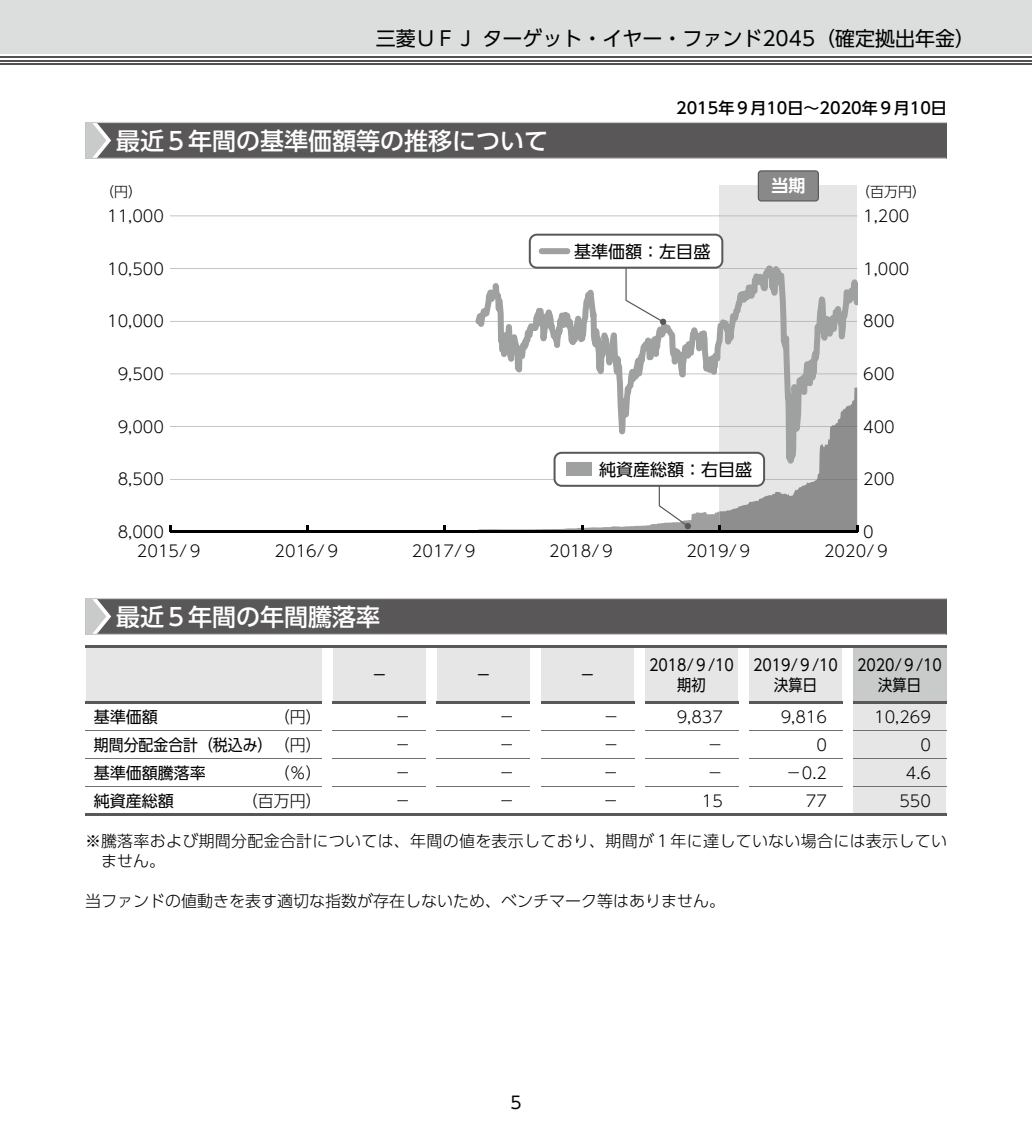
<style>
.page{position:relative;width:1032px;height:1134px;background:#fff}
.page>*{position:absolute;margin:0;border:0;box-sizing:border-box;transform-origin:0 0}
.t1{font:500 24px "UD Shin Go Pro";color:#fff}
.t2{font:20px "UD Shin Go Pro";color:#000}
.t3{font:17px "UD Shin Go Pro";color:#000}
.t4{font:700 17px "UD Shin Go Pro De";color:#fff}
.t5{font:300 16px/20px "UD Shin Go Pro";color:#000}
.t6{font:16px/20px "UD Shin Go Pro";color:#000;text-align:center;scale:.89 1}
.t7{font:500 16px "UD Shin Go Pro";color:#000}
.t8{font:16px "UD Shin Go Pro";color:#000}
.t9{font:16px "UD Shin Go Pro";color:#000;scale:.93 1}
.t10{font:300 14px "UD Shin Go Pro";color:#000}
.s1{font-weight:300}
</style>
<div class="page">
<div style="left:0;top:0;width:1032px;height:54px;background:#dcdddd"></div>
<hr style="left:0;top:63px;width:1032px;height:2px;background:#545251">
<hr style="left:0;top:60px;width:1032px;height:1px;background:#545251">
<hr style="left:0;top:56px;width:1032px;height:2px;background:#545251">
<div style="left:85px;top:122px;width:862px;height:36px;background:#595757"></div>
<hr style="left:85px;top:158px;width:861px;height:1px;background:#c9caca">
<hr style="left:85px;top:122px;width:862px;height:1px;background:#c9caca">
<svg style="left:85px;top:123px;width:26px;height:35px"></svg>
<div style="left:719px;top:186px;width:138px;height:346px;background:#e6e6e6"></div>
<svg style="left:758px;top:170px;width:61px;height:31px"></svg>
<svg style="left:170px;top:374px;width:305px;height:1px"></svg>
<svg style="left:170px;top:216px;width:687px;height:1px"></svg>
<svg style="left:475px;top:325px;width:382px;height:62px"></svg>
<hr style="left:170px;top:531px;width:687px;height:2px;background:#000">
<svg style="left:169px;top:387px;width:689px;height:145px"></svg>
<div style="left:566px;top:463px;width:26px;height:13px;background:#9fa0a0"></div>
<svg style="left:170px;top:234px;width:687px;height:91px"></svg>
<div style="left:539px;top:248px;width:31px;height:6px;background:#9fa0a0;border-radius:3px"></div>
<div style="left:85px;top:598px;width:862px;height:36px;background:#595757"></div>
<hr style="left:85px;top:634px;width:861px;height:1px;background:#c9caca">
<hr style="left:85px;top:598px;width:862px;height:1px;background:#c9caca">
<svg style="left:85px;top:599px;width:26px;height:35px"></svg>
<svg style="left:86px;top:646px;width:860px;height:170px"></svg>
<hr style="left:853px;top:814px;width:93px;height:2px;background:#595757">
<hr style="left:645px;top:702px;width:93px;height:2px;background:#595757">
<p class="t2" style="left:376px;top:22px;width:601px">三菱ＵＦＪ ターゲット・イヤー・ファンド2045（確定拠出年金）</p>
<p class="t7" style="left:676px;top:95px;width:272px">2015年９月10日～2020年９月10日</p>
<h1 class="t1" style="left:116px;top:121px;width:433px">最近５年間の基準価額等の推移について</h1>
<p class="t10" style="left:100px;top:181px;width:43px">（円）</p>
<p class="t4" style="left:771px;top:172px;width:35px">当期</p>
<p class="t10" style="left:856px;top:181px;width:71px">（百万円）</p>
<p class="t5" style="left:107px;top:205px;width:58px">11,000</p>
<p class="t5" style="left:863px;top:205px;width:48px">1,200</p>
<p class="t3" style="left:574px;top:237px;width:137px">基準価額：左目盛</p>
<p class="t5" style="left:107px;top:258px;width:58px">10,500</p>
<p class="t5" style="left:863px;top:258px;width:48px">1,000</p>
<p class="t5" style="left:107px;top:311px;width:58px">10,000</p>
<p class="t5" style="left:863px;top:311px;width:33px">800</p>
<p class="t5" style="left:118px;top:363px;width:48px">9,500</p>
<p class="t5" style="left:863px;top:363px;width:33px">600</p>
<p class="t5" style="left:118px;top:416px;width:48px">9,000</p>
<p class="t5" style="left:863px;top:416px;width:33px">400</p>
<p class="t5" style="left:118px;top:469px;width:48px">8,500</p>
<p class="t3" style="left:599px;top:455px;width:154px">純資産総額：右目盛</p>
<p class="t5" style="left:863px;top:469px;width:33px">200</p>
<p class="t5" style="left:118px;top:521px;width:48px">8,000</p>
<p class="t5" style="left:863px;top:521px;width:12px">0</p>
<p class="t5" style="left:137px;top:540px;width:68px">2015/９</p>
<p class="t5" style="left:275px;top:540px;width:68px">2016/９</p>
<p class="t5" style="left:412px;top:540px;width:68px">2017/９</p>
<p class="t5" style="left:549px;top:540px;width:68px">2018/９</p>
<p class="t5" style="left:686px;top:540px;width:68px">2019/９</p>
<p class="t5" style="left:824px;top:540px;width:68px">2020/９</p>
<h1 class="t1" style="left:116px;top:597px;width:265px">最近５年間の年間騰落率</h1>
<p class="t8" style="left:371px;top:662px;width:17px">－</p>
<p class="t8" style="left:475px;top:662px;width:17px">－</p>
<p class="t8" style="left:579px;top:662px;width:17px">－</p>
<p class="t6" style="left:649px;top:654px;width:97px">2018/９/10期初</p>
<p class="t6" style="left:753px;top:654px;width:97px">2019/９/10決算日</p>
<p class="t6" style="left:857px;top:654px;width:97px">2020/９/10決算日</p>
<p class="t8" style="left:94px;top:704px;width:65px">基準価額</p>
<p class="t5" style="left:274px;top:707px;width:49px">（円）</p>
<p class="t5" style="left:395px;top:707px;width:17px">－</p>
<p class="t5" style="left:499px;top:707px;width:17px">－</p>
<p class="t5" style="left:603px;top:707px;width:17px">－</p>
<p class="t5" style="left:677px;top:707px;width:48px">9,837</p>
<p class="t5" style="left:781px;top:707px;width:48px">9,816</p>
<p class="t5" style="left:874px;top:707px;width:58px">10,269</p>
<p class="t9" style="left:94px;top:732px;width:247px">期間分配金合計（税込み）<span class="s1">（円）</span></p>
<p class="t5" style="left:395px;top:734px;width:17px">－</p>
<p class="t5" style="left:499px;top:734px;width:17px">－</p>
<p class="t5" style="left:603px;top:734px;width:17px">－</p>
<p class="t5" style="left:707px;top:734px;width:17px">－</p>
<p class="t5" style="left:816px;top:734px;width:12px">0</p>
<p class="t5" style="left:920px;top:734px;width:12px">0</p>
<p class="t8" style="left:94px;top:760px;width:113px">基準価額騰落率</p>
<p class="t5" style="left:274px;top:762px;width:49px">（％）</p>
<p class="t5" style="left:395px;top:762px;width:17px">－</p>
<p class="t5" style="left:499px;top:762px;width:17px">－</p>
<p class="t5" style="left:603px;top:762px;width:17px">－</p>
<p class="t5" style="left:707px;top:762px;width:17px">－</p>
<p class="t5" style="left:786px;top:762px;width:43px">－0.2</p>
<p class="t5" style="left:906px;top:762px;width:27px">4.6</p>
<p class="t8" style="left:94px;top:788px;width:81px">純資産総額</p>
<p class="t5" style="left:242px;top:790px;width:81px">（百万円）</p>
<p class="t5" style="left:395px;top:790px;width:17px">－</p>
<p class="t5" style="left:499px;top:790px;width:17px">－</p>
<p class="t5" style="left:603px;top:790px;width:17px">－</p>
<p class="t5" style="left:702px;top:790px;width:23px">15</p>
<p class="t5" style="left:806px;top:790px;width:23px">77</p>
<p class="t5" style="left:899px;top:790px;width:33px">550</p>
<p class="t5" style="left:101px;top:830px;width:847px;text-indent:-16px">※騰落率および期間分配金合計については、年間の値を表示しており、期間が１年に達していない場合には表示していません。</p>
<p class="t5" style="left:85px;top:890px;width:641px">当ファンドの値動きを表す適切な指数が存在しないため、ベンチマーク等はありません。</p>
<p class="t3" style="left:510px;top:1089px;width:13px">5</p>
</div>
